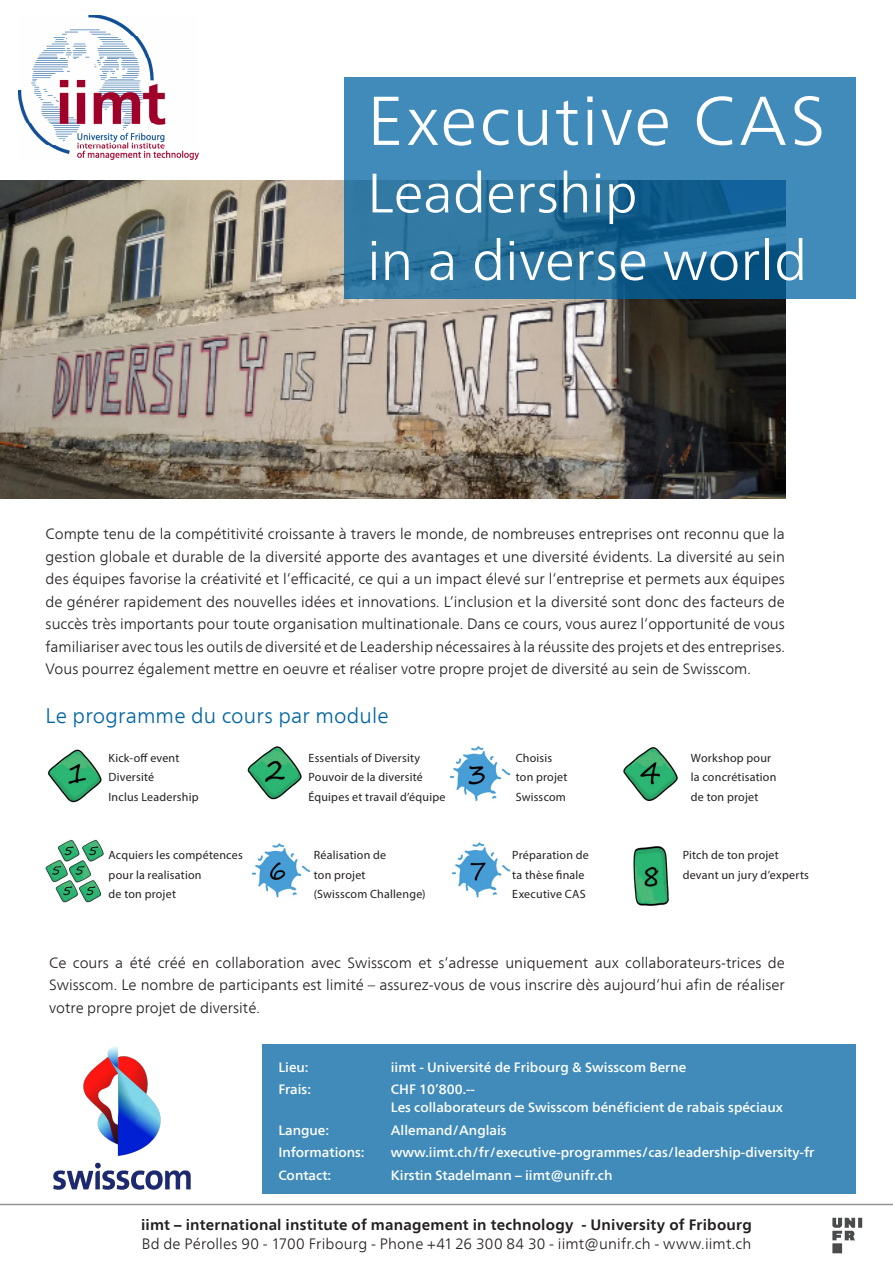
<style>
.page{position:relative;width:893px;height:1263px;background:#fff}
.page>*{position:absolute;margin:0;border:0;box-sizing:border-box;transform-origin:0 0}
.Headline{font:300 69px "Frutiger Neue LT Com";letter-spacing:.03em;color:#fff}
.Headline-2{font:300 55.5px "Frutiger Neue LT Com";color:#fff}
.Zwischentitel{font:300 21px "Frutiger Neue LT Com";letter-spacing:.005em;color:#0065a4}
.Lauftext{font:300 15px/22.5px "Frutiger Neue LT Com";color:#231f20;text-align:justify}
.Lauftext-2{font:700 15px "Frutiger Neue LT Com";letter-spacing:.015em;color:#231f20}
.t1{font:500 13.5px "Frutiger Neue LT Com";color:#fff}
.Fliesstext{font:12px "Myriad Pro";letter-spacing:.015em;color:#231f20}
</style>
<div class="page">
<img style="left:0;top:181px;width:786px;height:318px">
<img style="left:18px;top:15px;width:181px;height:144px">
<hr style="left:0;top:1204px;width:893px;height:1px;background:#939598">
<img style="left:832px;top:1217px;width:31px;height:37px">
<div style="left:262px;top:1044px;width:594px;height:150px;background:#408bba"></div>
<svg style="left:344px;top:77px;width:512px;height:222px;background:#327daa"></svg>
<img style="left:53px;top:1046px;width:138px;height:144px">
<img style="left:47px;top:749px;width:55px;height:54px">
<img style="left:247px;top:746px;width:55px;height:54px">
<img style="left:449px;top:746px;width:62px;height:56px">
<img style="left:623px;top:747px;width:55px;height:54px">
<img style="left:45px;top:839px;width:59px;height:64px">
<img style="left:251px;top:843px;width:60px;height:55px">
<img style="left:451px;top:842px;width:60px;height:56px">
<img style="left:633px;top:846px;width:36px;height:60px">
<p class="Headline" style="left:367px;top:79px;width:460px">Executive CAS</p>
<p class="Headline-2" style="left:367px;top:159px;width:272px">Leadership</p>
<p class="Headline-2" style="left:367px;top:227px;width:442px">in a diverse world</p>
<p class="Lauftext" style="left:46px;top:522px;width:741px">Compte tenu de la compétitivité croissante à travers le monde, de nombreuses entreprises ont reconnu que la gestion globale et durable de la diversité apporte des avantages et une diversité évidents. La diversité au sein des équipes favorise la créativité et l‘efficacité, ce qui a un impact élevé sur l‘entreprise et permets aux équipes de générer rapidement des nouvelles idées et innovations. L‘inclusion et la diversité sont donc des facteurs de succès très importants pour toute organisation multinationale. Dans ce cours, vous aurez l‘opportunité de vous familiariser avec tous les outils de diversité et de Leadership nécessaires à la réussite des projets et des entreprises.<br>Vous pourrez également mettre en oeuvre et réaliser votre propre projet de diversité au sein de Swisscom.</p>
<p class="Zwischentitel" style="left:46px;top:702px;width:345px">Le programme du cours par module</p>
<p class="Fliesstext" style="left:109px;top:750px;width:72px">Kick-off event</p>
<p class="Fliesstext" style="left:109px;top:770px;width:47px">Diversité</p>
<p class="Fliesstext" style="left:109px;top:789px;width:92px">Inclus Leadership</p>
<p class="Fliesstext" style="left:109px;top:848px;width:136px">Acquiers les compétences</p>
<p class="Fliesstext" style="left:109px;top:867px;width:95px">pour la realisation</p>
<p class="Fliesstext" style="left:109px;top:887px;width:69px">de ton projet</p>
<p class="Fliesstext" style="left:309px;top:750px;width:113px">Essentials of Diversity</p>
<p class="Fliesstext" style="left:309px;top:770px;width:116px">Pouvoir de la diversité</p>
<p class="Fliesstext" style="left:309px;top:789px;width:139px">Équipes et travail d’équipe</p>
<p class="Fliesstext" style="left:314px;top:848px;width:74px">Réalisation de</p>
<p class="Fliesstext" style="left:314px;top:867px;width:53px">ton projet</p>
<p class="Fliesstext" style="left:314px;top:887px;width:113px">(Swisscom Challenge)</p>
<p class="Fliesstext" style="left:516px;top:750px;width:38px">Choisis</p>
<p class="Fliesstext" style="left:516px;top:770px;width:53px">ton projet</p>
<p class="Fliesstext" style="left:516px;top:789px;width:52px">Swisscom</p>
<p class="Fliesstext" style="left:512px;top:848px;width:78px">Préparation de</p>
<p class="Fliesstext" style="left:512px;top:867px;width:74px">ta thèse finale</p>
<p class="Fliesstext" style="left:512px;top:887px;width:75px">Executive CAS</p>
<p class="Fliesstext" style="left:691px;top:750px;width:82px">Workshop pour</p>
<p class="Fliesstext" style="left:691px;top:770px;width:87px">la concrétisation</p>
<p class="Fliesstext" style="left:691px;top:789px;width:69px">de ton projet</p>
<p class="Fliesstext" style="left:683px;top:848px;width:98px">Pitch de ton projet</p>
<p class="Fliesstext" style="left:683px;top:867px;width:128px">devant un jury d’experts</p>
<p class="Lauftext" style="left:49px;top:951px;width:737px">Ce cours a été créé en collaboration avec Swisscom et s‘adresse uniquement aux collaborateurs-trices de Swisscom. Le nombre de participants est limité – assurez-vous de vous inscrire dès aujourd‘hui afin de réaliser votre propre projet de diversité.</p>
<p class="t1" style="left:278px;top:1059px;width:32px">Lieu:</p>
<p class="t1" style="left:391px;top:1059px;width:297px">iimt - Université de Fribourg &amp; Swisscom Berne</p>
<p class="t1" style="left:278px;top:1081px;width:34px">Frais:</p>
<p class="t1" style="left:391px;top:1081px;width:86px">CHF 10’800.--</p>
<p class="t1" style="left:391px;top:1099px;width:394px">Les collaborateurs de Swisscom bénéficient de rabais spéciaux</p>
<p class="t1" style="left:278px;top:1122px;width:52px">Langue:</p>
<p class="t1" style="left:391px;top:1122px;width:117px">Allemand/Anglais</p>
<p class="t1" style="left:278px;top:1144px;width:88px">Informations:</p>
<p class="t1" style="left:391px;top:1144px;width:425px">www.iimt.ch/fr/executive-programmes/cas/leadership-diversity-fr</p>
<p class="t1" style="left:278px;top:1167px;width:55px">Contact:</p>
<p class="t1" style="left:391px;top:1167px;width:223px">Kirstin Stadelmann – iimt@unifr.ch</p>
<p class="Lauftext-2" style="left:141px;top:1215px;width:612px">iimt – international institute of management in technology - University of Fribourg</p>
<p class="Lauftext" style="left:142px;top:1232px;width:611px">Bd de Pérolles 90 - 1700 Fribourg - Phone +41 26 300 84 30 - iimt@unifr.ch - www.iimt.ch</p>
</div>
